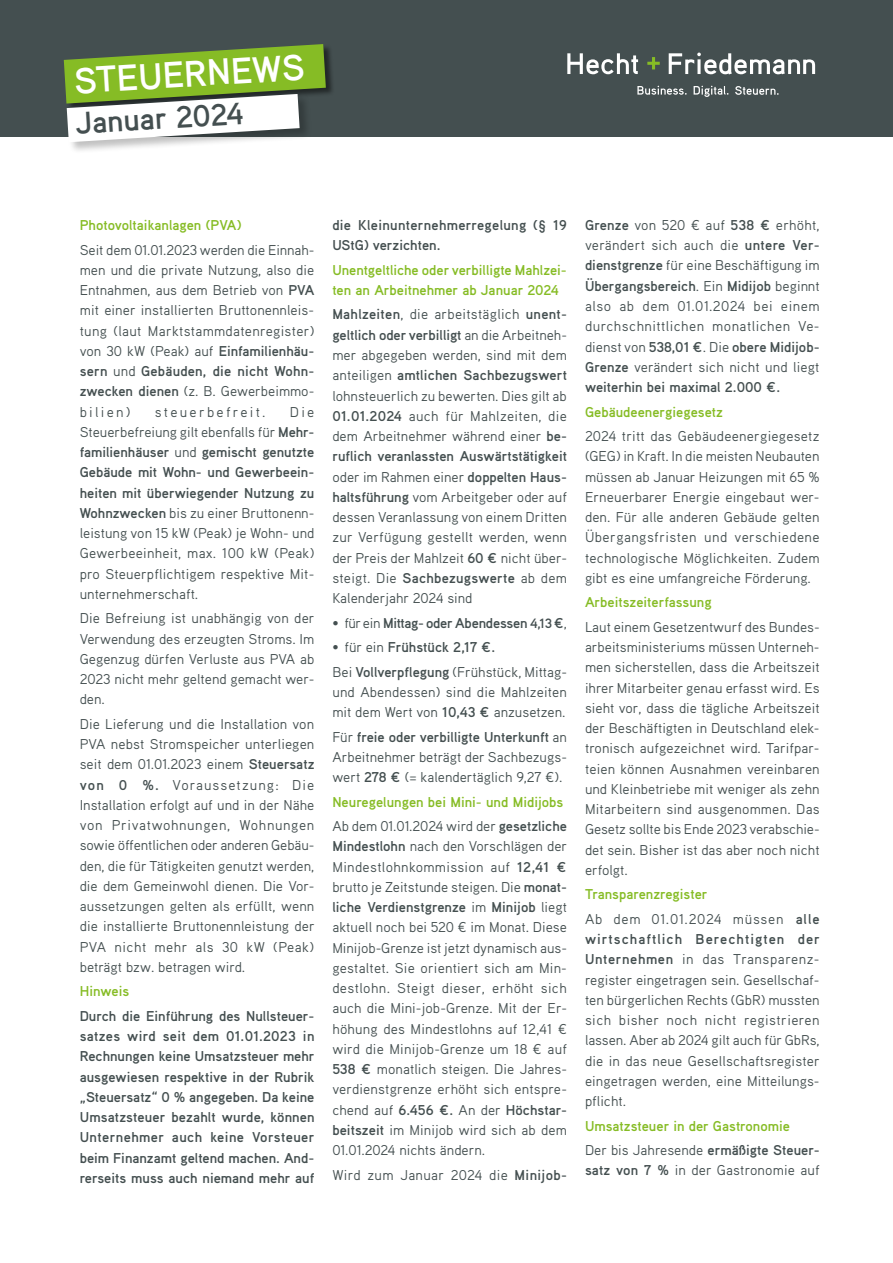
<style>
.page{position:relative;width:893px;height:1263px;background:#fff}
.page>*{position:absolute;margin:0;border:0;box-sizing:border-box;transform-origin:0 0}
.t1{font:700 36.75px "Aaux Pro OT";color:#fff}
.t2{font:700 30.9px "Aaux Pro OT";color:#444f50}
.t3{font:14.25px/20.2px "Aaux Pro OT";color:#444f50;text-align:justify}
.t4{font:700 14.25px/20.2px "Aaux Pro OT";color:#444f50;text-align:justify}
.t5{font:700 14.25px/24.5px "Aaux Pro OT";color:#86bc25}
.t6{font:700 14.25px/20.2px "Aaux Pro OT";letter-spacing:.02em;color:#444f50}
.t7{font:14.25px/24.5px "Aaux Pro OT";letter-spacing:.055em;color:#444f50}
.t8{font:700 14.25px "Aaux Pro OT";letter-spacing:-.025em;color:#444f50}
.t9{font:14.25px "Aaux Pro OT";letter-spacing:.025em;color:#444f50}
.t10{font:14.25px "Aaux Pro OT";letter-spacing:.16em;color:#444f50}
.s1{font-weight:700}
.s2{font-weight:400}
.s3{font-size:13.5px}
.s4{font-weight:400;color:#444f50}
.s5{color:#444f50}
.s6{font-weight:700;color:#86bc25}
</style>
<div class="page">
<div style="left:0;top:0;width:893px;height:136px;background:#444f50"></div>
<svg style="left:567px;top:53px;width:71px;height:21px"></svg>
<svg style="left:669px;top:53px;width:146px;height:21px"></svg>
<svg style="left:647px;top:57px;width:13px;height:12px"></svg>
<svg style="left:637px;top:86px;width:50px;height:9px"></svg>
<svg style="left:694px;top:86px;width:34px;height:11px"></svg>
<svg style="left:735px;top:86px;width:44px;height:9px"></svg>
<div style="left:64px;top:44px;width:271px;height:69px;background:#000;opacity:.5"></div>
<div style="left:66px;top:94px;width:246px;height:61px;background:#000;opacity:.25"></div>
<svg style="left:64px;top:44px;width:262px;height:98px"></svg>
<h1 class="t1" style="left:72px;top:58px;width:233px;rotate:-4deg">STEUERNEWS</h1>
<h2 class="t2" style="left:74px;top:104px;width:170px;rotate:-4deg">Januar 2024</h2>
<p class="t5" style="left:80px;top:212px;width:163px">Photovoltaikanlagen (PVA)</p>
<p class="t3" style="left:80px;top:239px;width:236px">Seit dem 01.01.2023 werden die Einnah&shy;men und die private Nutzung, also die Entnahmen, aus dem Betrieb von <span class="s1">PVA </span>mit einer installierten Bruttonennleis&shy;tung (laut Marktstammdatenregister) von 30 kW (Peak) auf <span class="s1">Einfamilienhäu&shy;sern</span> und <span class="s1">Gebäuden, die nicht Wohn&shy;zwecken dienen</span> (z. B. Gewerbeimmo&shy;bilien)</p>
<p class="t3" style="left:80px;top:401px;width:236px;text-indent:210px">Die Steuerbefreiung gilt ebenfalls für <span class="s1">Mehr&shy;familienhäuser</span> und <span class="s1">gemischt genutzte Gebäude mit Wohn- und Gewerbeein&shy;heiten mit überwiegender Nutzung zu Wohnzwecken</span> bis zu einer Bruttonenn&shy;leistung von 15 kW (Peak) je Wohn- und Gewerbeeinheit, max. 100 kW (Peak) pro Steuerpflichtigem respektive Mit&shy;unternehmerschaft.</p>
<p class="t3" style="left:80px;top:608px;width:236px">Die Befreiung ist unabhängig von der Verwendung des erzeugten Stroms. Im Gegenzug dürfen Verluste aus PVA ab 2023 nicht mehr geltend gemacht wer&shy;den.</p>
<p class="t3" style="left:80px;top:713px;width:236px">Die Lieferung und die Installation von PVA nebst Stromspeicher unterliegen seit dem 01.01.2023 einem <span class="s1">Steuersatz von 0 %.</span> Voraussetzung: Die Installation erfolgt auf und in der Nähe von Privatwohnungen, Wohnungen sowie öffentlichen oder anderen Gebäu&shy;den, die für Tätigkeiten genutzt werden, die dem Gemeinwohl dienen. Die Vor&shy;aussetzungen gelten als erfüllt, wenn die installierte Bruttonennleistung der PVA nicht mehr als 30 kW (Peak) beträgt bzw. betragen wird.</p>
<p class="t5" style="left:80px;top:979px;width:51px">Hinweis</p>
<p class="t4" style="left:80px;top:1005px;width:236px">Durch die Einführung des Nullsteuer&shy;satzes wird seit dem 01.01.2023 in Rechnungen keine Umsatzsteuer mehr ausgewiesen respektive in der Rubrik „Steuersatz“ 0 % angegeben. Da keine Umsatzsteuer bezahlt wurde, können Unternehmer auch keine Vorsteuer beim Finanzamt geltend machen. And&shy;rerseits muss auch niemand mehr auf</p>
<p class="t10" style="left:155px;top:403px;width:112px">steuerbefreit.</p>
<p class="t6" style="left:332px;top:214px;width:236px">die Kleinunternehmerregelung (§ 19<br>UStG) verzichten.</p>
<p class="t5" style="left:332px;top:259px;width:236px;line-height:20.2px">Unentgeltliche oder verbilligte Mahlzei&shy;ten an Arbeitnehmer ab Januar 2024</p>
<p class="t3" style="left:332px;top:304px;width:236px"><span class="s1">Mahlzeiten</span>, die arbeitstäglich <span class="s1">unent&shy;geltlich oder verbilligt</span> an die Arbeitneh&shy;mer abgegeben werden, sind mit dem anteiligen <span class="s1">amtlichen Sachbezugswert </span>lohnsteuerlich zu bewerten. Dies gilt ab <span class="s1">01.01.2024</span> auch für Mahlzeiten, die dem Arbeitnehmer während einer <span class="s1">be&shy;ruflich veranlassten Auswärtstätigkeit </span>oder im Rahmen einer <span class="s1">doppelten Haus&shy;haltsführung</span> vom Arbeitgeber oder auf dessen Veranlassung von einem Dritten zur Verfügung gestellt werden, wenn der Preis der Mahlzeit <span class="s1">60 €</span> nicht über&shy;steigt. Die <span class="s1">Sachbezugswerte</span> ab dem Kalenderjahr 2024 sind</p>
<p class="t8" style="left:332px;top:613px;width:236px"><span class="s2">• für ein</span> Mittag- oder Abendessen <span class="s3">4,13</span> €<span class="s2">,</span></p>
<p class="t4" style="left:332px;top:634px;width:236px;line-height:24.5px"><span class="s2">• für ein</span> Frühstück 2,17 €.<br><span class="s2">Bei</span> Vollverpflegung <span class="s2">(Frühstück, Mittag-</span></p>
<p class="t3" style="left:332px;top:681px;width:236px">und Abendessen) sind die Mahlzeiten mit dem Wert von <span class="s1">10,43 €</span> anzusetzen.</p>
<p class="t3" style="left:332px;top:726px;width:236px">Für <span class="s1">freie oder verbilligte Unterkunft</span> an Arbeitnehmer beträgt der Sachbezugs&shy;wert <span class="s1">278 €</span> (= kalendertäglich 9,27 €).</p>
<p class="t5" style="left:332px;top:789px;width:236px">Neuregelungen bei Mini- und Midijobs<br><span class="s4">Ab dem 01.01.2024 wird der</span> <span class="s5">gesetzliche</span></p>
<p class="t3" style="left:332px;top:836px;width:236px"><span class="s1">Mindestlohn</span> nach den Vorschlägen der Mindestlohnkommission auf <span class="s1">12,41 € </span>brutto je Zeitstunde steigen. Die <span class="s1">monat&shy;liche Verdienstgrenze</span> im <span class="s1">Minijob</span> liegt aktuell noch bei 520 € im Monat. Diese Minijob-Grenze ist jetzt dynamisch aus&shy;gestaltet. Sie orientiert sich am Min&shy;destlohn. Steigt dieser, erhöht sich auch die Mini-job-Grenze. Mit der Er&shy;höhung des Mindestlohns auf 12,41 € wird die Minijob-Grenze um 18 € auf <span class="s1">538 €</span> monatlich steigen. Die Jahres&shy;verdienstgrenze erhöht sich entspre&shy;chend auf <span class="s1">6.456 €.</span> An der <span class="s1">Höchstar&shy;beitszeit</span> im Minijob wird sich ab dem 01.01.2024 nichts ändern.</p>
<p class="t9" style="left:332px;top:1166px;width:236px">Wird zum Januar 2024 die <span class="s1">Minijob-</span></p>
<p class="t3" style="left:585px;top:214px;width:236px"><span class="s1">Grenze</span> von 520 € auf <span class="s1">538 €</span> erhöht, verändert sich auch die <span class="s1">untere Ver&shy;dienstgrenze</span> für eine Beschäftigung im <span class="s1">Übergangsbereich</span>. Ein <span class="s1">Midijob</span> beginnt also ab dem 01.01.2024 bei einem durchschnittlichen monatlichen Ve&shy;dienst von <span class="s1">538,01 €</span>. Die <span class="s1">obere Midijob-Grenze</span> verändert sich nicht und liegt <span class="s1">weiterhin bei maximal 2.000 €.</span></p>
<p class="t5" style="left:585px;top:399px;width:140px">Gebäudeenergiegesetz</p>
<p class="t3" style="left:585px;top:425px;width:236px">2024 tritt das Gebäudeenergiegesetz (GEG) in Kraft. In die meisten Neubauten müssen ab Januar Heizungen mit 65 % Erneuerbarer Energie eingebaut wer&shy;den. Für alle anderen Gebäude gelten Übergangsfristen und verschiedene technologische Möglichkeiten. Zudem gibt es eine umfangreiche Förderung.</p>
<p class="t5" style="left:585px;top:590px;width:128px">Arbeitszeiterfassung</p>
<p class="t3" style="left:585px;top:616px;width:236px">Laut einem Gesetzentwurf des Bundes&shy;arbeitsministeriums müssen Unterneh&shy;men sicherstellen, dass die Arbeitszeit ihrer Mitarbeiter genau erfasst wird. Es sieht vor, dass die tägliche Arbeitszeit der Beschäftigten in Deutschland elek&shy;tronisch aufgezeichnet wird. Tarifpar&shy;teien können Ausnahmen vereinbaren und Kleinbetriebe mit weniger als zehn Mitarbeitern sind ausgenommen. Das Gesetz sollte bis Ende 2023 verabschie&shy;det sein. Bisher ist das aber noch nicht erfolgt.</p>
<p class="t7" style="left:585px;top:882px;width:236px"><span class="s6">Transparenzregister<br></span>Ab dem 01.01.2024 müssen <span class="s1">alle</span></p>
<p class="t3" style="left:585px;top:928px;width:236px"><span class="s1">wirtschaftlich Berechtigten der Unternehmen</span> in das Transparenz&shy;register eingetragen sein. Gesellschaf&shy;ten bürgerlichen Rechts (GbR) mussten sich bisher noch nicht registrieren lassen. Aber ab 2024 gilt auch für GbRs, die in das neue Gesellschaftsregister eingetragen werden, eine Mitteilungs&shy;pflicht.</p>
<p class="t5" style="left:585px;top:1113px;width:236px">Umsatzsteuer in der Gastronomie<br><span class="s4">Der bis Jahresende</span> <span class="s5">ermäßigte Steuer-</span></p>
<p class="t3" style="left:585px;top:1160px;width:236px"><span class="s1">satz von 7 %</span> in der Gastronomie auf</p>
</div>
